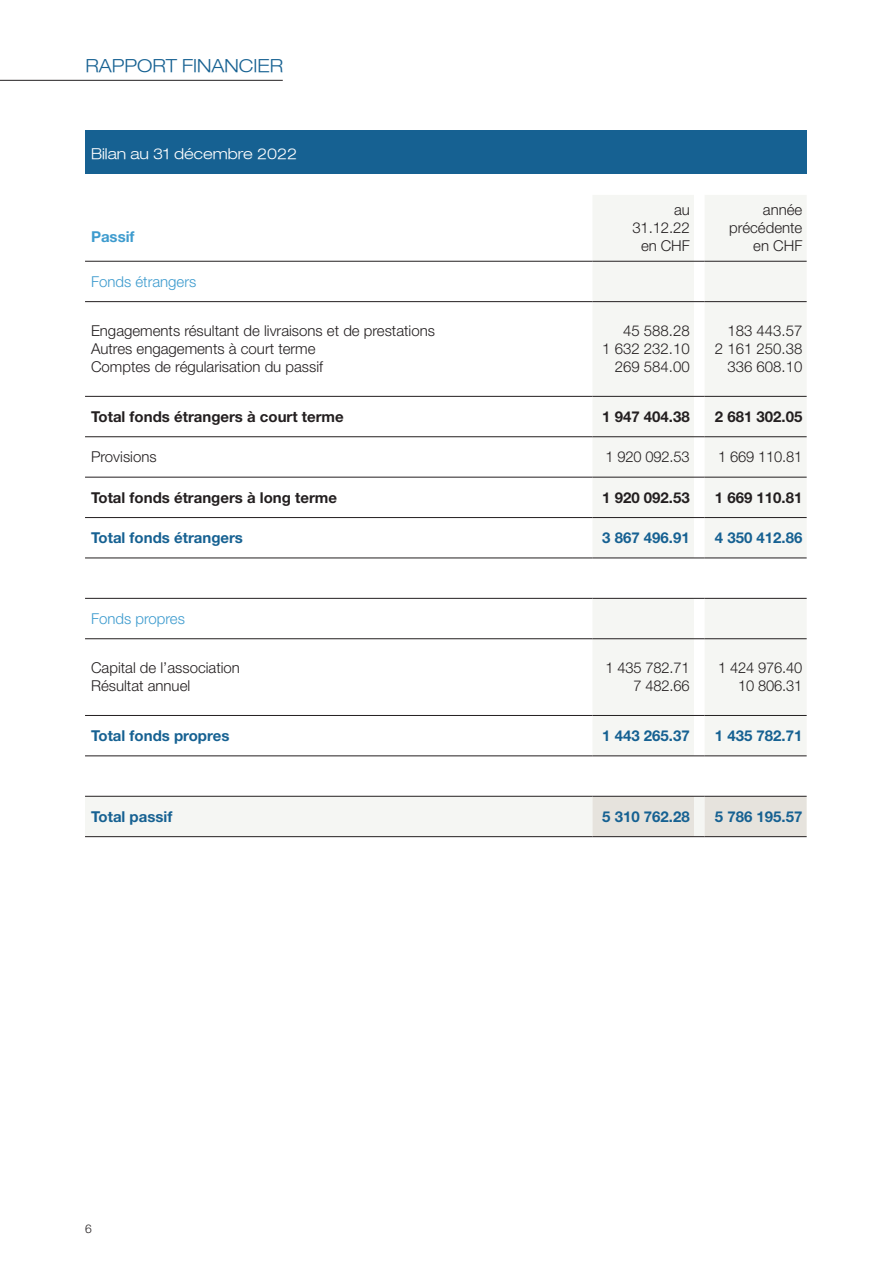
<style>
.page{position:relative;width:893px;height:1263px;background:#fff}
.page>*{position:absolute;margin:0;border:0;box-sizing:border-box;transform-origin:0 0}
.t1{font:300 expanded 18px "Helvetica Neue LT";color:#166192}
.t2{font:300 15px/18px "Helvetica Neue LT Std";color:#231f20;text-align:right}
.t3{font:700 15px "Helvetica Neue LT Std";color:#166192}
.t4{font:700 15px "Helvetica Neue LT Std";color:#231f20}
.t5{font:300 15px "Helvetica Neue LT Std";color:#3d9bce}
.t6{font:300 expanded 15px "Helvetica Neue LT";color:#fff}
.t7{font:700 15px "Helvetica Neue LT Std";color:#3d9bce}
.t8{font:300 12px "Helvetica Neue LT Std";color:#231f20}
</style>
<div class="page">
<div style="left:85px;top:130px;width:722px;height:44px;background:#166192"></div>
<svg style="left:85px;top:195px;width:722px;height:641px"></svg>
<hr style="left:85px;top:261px;width:507px;height:1px;background:#231f20">
<hr style="left:592px;top:261px;width:102px;height:1px;background:#231f20">
<hr style="left:705px;top:261px;width:102px;height:1px;background:#231f20">
<hr style="left:85px;top:301px;width:507px;height:1px;background:#231f20">
<hr style="left:592px;top:301px;width:102px;height:1px;background:#231f20">
<hr style="left:705px;top:301px;width:102px;height:1px;background:#231f20">
<hr style="left:85px;top:396px;width:507px;height:1px;background:#231f20">
<hr style="left:592px;top:396px;width:102px;height:1px;background:#231f20">
<hr style="left:705px;top:396px;width:102px;height:1px;background:#231f20">
<hr style="left:85px;top:436px;width:507px;height:1px;background:#231f20">
<hr style="left:592px;top:436px;width:102px;height:1px;background:#231f20">
<hr style="left:705px;top:436px;width:102px;height:1px;background:#231f20">
<hr style="left:85px;top:477px;width:507px;height:1px;background:#231f20">
<hr style="left:592px;top:477px;width:102px;height:1px;background:#231f20">
<hr style="left:705px;top:477px;width:102px;height:1px;background:#231f20">
<hr style="left:85px;top:517px;width:507px;height:1px;background:#231f20">
<hr style="left:592px;top:517px;width:102px;height:1px;background:#231f20">
<hr style="left:705px;top:517px;width:102px;height:1px;background:#231f20">
<hr style="left:85px;top:558px;width:507px;height:1px;background:#231f20">
<hr style="left:85px;top:598px;width:507px;height:1px;background:#231f20">
<hr style="left:85px;top:638px;width:507px;height:1px;background:#231f20">
<hr style="left:85px;top:715px;width:507px;height:1px;background:#231f20">
<hr style="left:85px;top:756px;width:507px;height:1px;background:#231f20">
<hr style="left:85px;top:796px;width:507px;height:1px;background:#231f20">
<hr style="left:85px;top:836px;width:507px;height:1px;background:#231f20">
<svg style="left:592px;top:558px;width:215px;height:279px"></svg>
<hr style="left:705px;top:836px;width:102px;height:1px;background:#231f20">
<hr style="left:0;top:80px;width:283px;height:1px;background:#231f20">
<p class="t1" style="left:85px;top:55px;width:199px">RAPPORT FINANCIER</p>
<p class="t6" style="left:91px;top:145px;width:208px">Bilan au 31 décembre 2022</p>
<p class="t7" style="left:91px;top:228px;width:45px">Passif</p>
<p class="t2" style="left:632px;top:201px;width:59px">au<br>31.12.22 en CHF</p>
<p class="t2" style="left:729px;top:201px;width:75px">année précédente en CHF</p>
<p class="t5" style="left:91px;top:272px;width:107px">Fonds étrangers</p>
<p class="t2" style="left:91px;top:322px;width:345px;text-align:left">Engagements résultant de livraisons et de prestations<br>Autres engagements à court terme<br>Comptes de régularisation du passif</p>
<p class="t2" style="left:602px;top:322px;width:89px">45 588.28<br>1 632 232.10<br>269 584.00</p>
<p class="t2" style="left:715px;top:322px;width:89px">183 443.57<br>2 161 250.38<br>336 608.10</p>
<p class="t4" style="left:91px;top:407px;width:254px">Total fonds étrangers à court terme</p>
<p class="t4" style="left:602px;top:407px;width:89px">1 947 404.38</p>
<p class="t4" style="left:715px;top:407px;width:89px">2 681 302.05</p>
<p class="t2" style="left:91px;top:448px;width:67px">Provisions</p>
<p class="t2" style="left:605px;top:448px;width:86px">1 920 092.53</p>
<p class="t2" style="left:718px;top:448px;width:86px">1 669 110.81</p>
<p class="t4" style="left:91px;top:488px;width:248px">Total fonds étrangers à long terme</p>
<p class="t4" style="left:602px;top:488px;width:89px">1 920 092.53</p>
<p class="t4" style="left:715px;top:488px;width:89px">1 669 110.81</p>
<p class="t3" style="left:91px;top:528px;width:153px">Total fonds étrangers</p>
<p class="t3" style="left:602px;top:528px;width:89px">3 867 496.91</p>
<p class="t3" style="left:715px;top:528px;width:89px">4 350 412.86</p>
<p class="t5" style="left:91px;top:609px;width:95px">Fonds propres</p>
<p class="t2" style="left:91px;top:659px;width:150px;text-align:left">Capital de l’association<br>Résultat annuel</p>
<p class="t2" style="left:605px;top:659px;width:86px">1 435 782.71<br>7 482.66</p>
<p class="t2" style="left:718px;top:659px;width:86px">1 424 976.40<br>10 806.31</p>
<p class="t3" style="left:91px;top:726px;width:140px">Total fonds propres</p>
<p class="t3" style="left:602px;top:726px;width:89px">1 443 265.37</p>
<p class="t3" style="left:715px;top:726px;width:89px">1 435 782.71</p>
<p class="t3" style="left:91px;top:807px;width:83px">Total passif</p>
<p class="t3" style="left:602px;top:807px;width:89px">5 310 762.28</p>
<p class="t3" style="left:715px;top:807px;width:89px">5 786 195.57</p>
<p class="t8" style="left:85px;top:1221px;width:8px">6</p>
</div>
